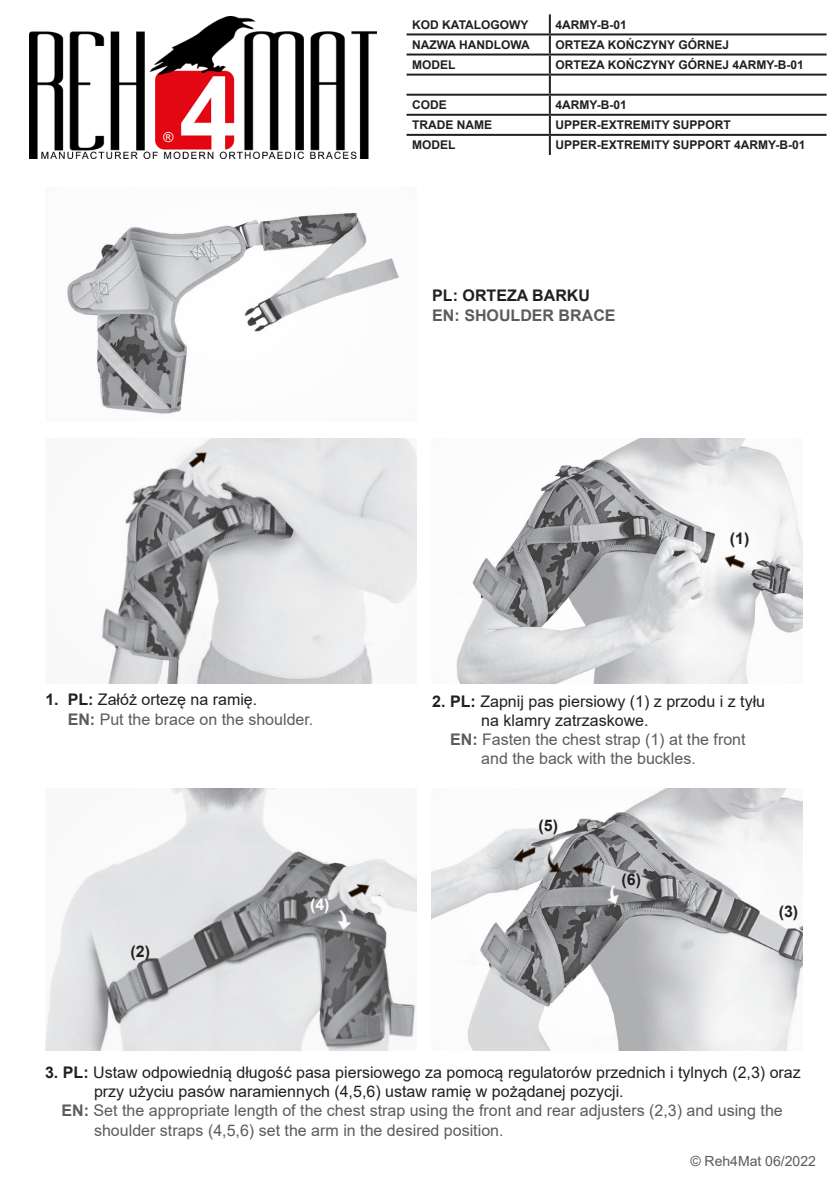
<style>
.page{position:relative;width:840px;height:1191px;background:#fff}
.page>*{position:absolute;margin:0;border:0;box-sizing:border-box;transform-origin:0 0}
.t1{font:16px "Arial";color:#231f20}
.t2{font:16px "Arial";color:#5c5c5f}
.t3{font:700 16px "Arial";color:#231f20}
.t4{font:700 16px "Arial";color:#5c5c5f}
.t5{font:700 16px "Arial";color:#fff}
.t6{font:14px "Arial";color:#5c5c5f}
.t7{font:700 12px "Arial";color:#231f20}
.s1{font-weight:700}
</style>
<div class="page">
<hr style="left:406px;top:33px;width:143px;height:2px;background:#231f20">
<hr style="left:549px;top:33px;width:277px;height:2px;background:#231f20">
<hr style="left:406px;top:54px;width:143px;height:2px;background:#231f20">
<hr style="left:549px;top:54px;width:277px;height:2px;background:#231f20">
<hr style="left:406px;top:74px;width:143px;height:2px;background:#231f20">
<hr style="left:549px;top:74px;width:277px;height:2px;background:#231f20">
<hr style="left:406px;top:94px;width:143px;height:2px;background:#231f20">
<hr style="left:549px;top:94px;width:277px;height:2px;background:#231f20">
<hr style="left:406px;top:114px;width:143px;height:2px;background:#231f20">
<hr style="left:549px;top:114px;width:277px;height:2px;background:#231f20">
<hr style="left:406px;top:134px;width:143px;height:2px;background:#231f20">
<hr style="left:549px;top:134px;width:277px;height:2px;background:#231f20">
<svg style="left:548px;top:14px;width:2px;height:141px"></svg>
<div style="left:45px;top:436px;width:373px;height:248px;background:#231f20;opacity:.03"></div>
<div style="left:431px;top:436px;width:373px;height:248px;background:#231f20;opacity:.03"></div>
<div style="left:431px;top:786px;width:373px;height:266px;background:#231f20;opacity:.03"></div>
<img style="left:568px;top:855px;width:30px;height:25px">
<div style="left:43px;top:786px;width:373px;height:266px;background:#231f20;opacity:.03"></div>
<img style="left:338px;top:874px;width:37px;height:31px">
<svg style="left:323px;top:902px;width:38px;height:39px"></svg>
<svg style="left:593px;top:876px;width:36px;height:37px"></svg>
<div style="left:43px;top:185px;width:373px;height:237px;background:#231f20;opacity:.03"></div>
<img style="left:181px;top:444px;width:34px;height:32px">
<img style="left:719px;top:545px;width:30px;height:31px">
<img style="left:535px;top:845px;width:33px;height:34px">
<img style="left:511px;top:835px;width:27px;height:35px">
<img style="left:29px;top:16px;width:347px;height:143px">
<p class="t7" style="left:412px;top:16px;width:118px">KOD KATALOGOWY</p>
<p class="t7" style="left:555px;top:16px;width:73px">4ARMY-B-01</p>
<p class="t7" style="left:412px;top:36px;width:119px">NAZWA HANDLOWA</p>
<p class="t7" style="left:555px;top:36px;width:175px">ORTEZA KOŃCZYNY GÓRNEJ</p>
<p class="t7" style="left:412px;top:56px;width:45px">MODEL</p>
<p class="t7" style="left:555px;top:56px;width:250px">ORTEZA KOŃCZYNY GÓRNEJ 4ARMY-B-01</p>
<p class="t7" style="left:412px;top:96px;width:36px">CODE</p>
<p class="t7" style="left:555px;top:96px;width:73px">4ARMY-B-01</p>
<p class="t7" style="left:412px;top:116px;width:81px">TRADE NAME</p>
<p class="t7" style="left:555px;top:116px;width:177px">UPPER-EXTREMITY SUPPORT</p>
<p class="t7" style="left:412px;top:137px;width:45px">MODEL</p>
<p class="t7" style="left:555px;top:137px;width:251px">UPPER-EXTREMITY SUPPORT 4ARMY-B-01</p>
<p class="t1" style="left:45px;top:689px;width:213px"><span class="s1">1. PL:</span> Załóż ortezę na ramię.</p>
<p class="t2" style="left:68px;top:708px;width:247px"><span class="s1">EN:</span> Put the brace on the shoulder.</p>
<p class="t3" style="left:432px;top:284px;width:159px">PL: ORTEZA BARKU</p>
<p class="t4" style="left:432px;top:304px;width:185px">EN: SHOULDER BRACE</p>
<p class="t3" style="left:729px;top:527px;width:21px">(1)</p>
<p class="t1" style="left:432px;top:690px;width:334px"><span class="s1">2. PL:</span> Zapnij pas piersiowy (1) z przodu i z tyłu</p>
<p class="t1" style="left:481px;top:709px;width:169px">na klamry zatrzaskowe.</p>
<p class="t2" style="left:450px;top:728px;width:297px"><span class="s1">EN:</span> Fasten the chest strap (1) at the front</p>
<p class="t2" style="left:481px;top:747px;width:216px">and the back with the buckles.</p>
<p class="t3" style="left:538px;top:814px;width:21px">(5)</p>
<p class="t3" style="left:621px;top:868px;width:21px">(6)</p>
<p class="t3" style="left:130px;top:940px;width:21px">(2)</p>
<p class="t5" style="left:310px;top:892px;width:21px">(4)</p>
<p class="t3" style="left:778px;top:899px;width:21px">(3)</p>
<p class="t1" style="left:45px;top:1061px;width:756px"><span class="s1">3. PL:</span> Ustaw odpowiednią długość pasa piersiowego za pomocą regulatorów przednich i tylnych (2,3) oraz</p>
<p class="t1" style="left:94px;top:1080px;width:531px">przy użyciu pasów naramiennych (4,5,6) ustaw ramię w pożądanej pozycji.</p>
<p class="t2" style="left:62px;top:1099px;width:722px"><span class="s1">EN:</span> Set the appropriate length of the chest strap using the front and rear adjusters (2,3) and using the</p>
<p class="t2" style="left:94px;top:1118px;width:411px">shoulder straps (4,5,6) set the arm in the desired position.</p>
<p class="t6" style="left:690px;top:1151px;width:127px">© Reh4Mat 06/2022</p>
</div>
